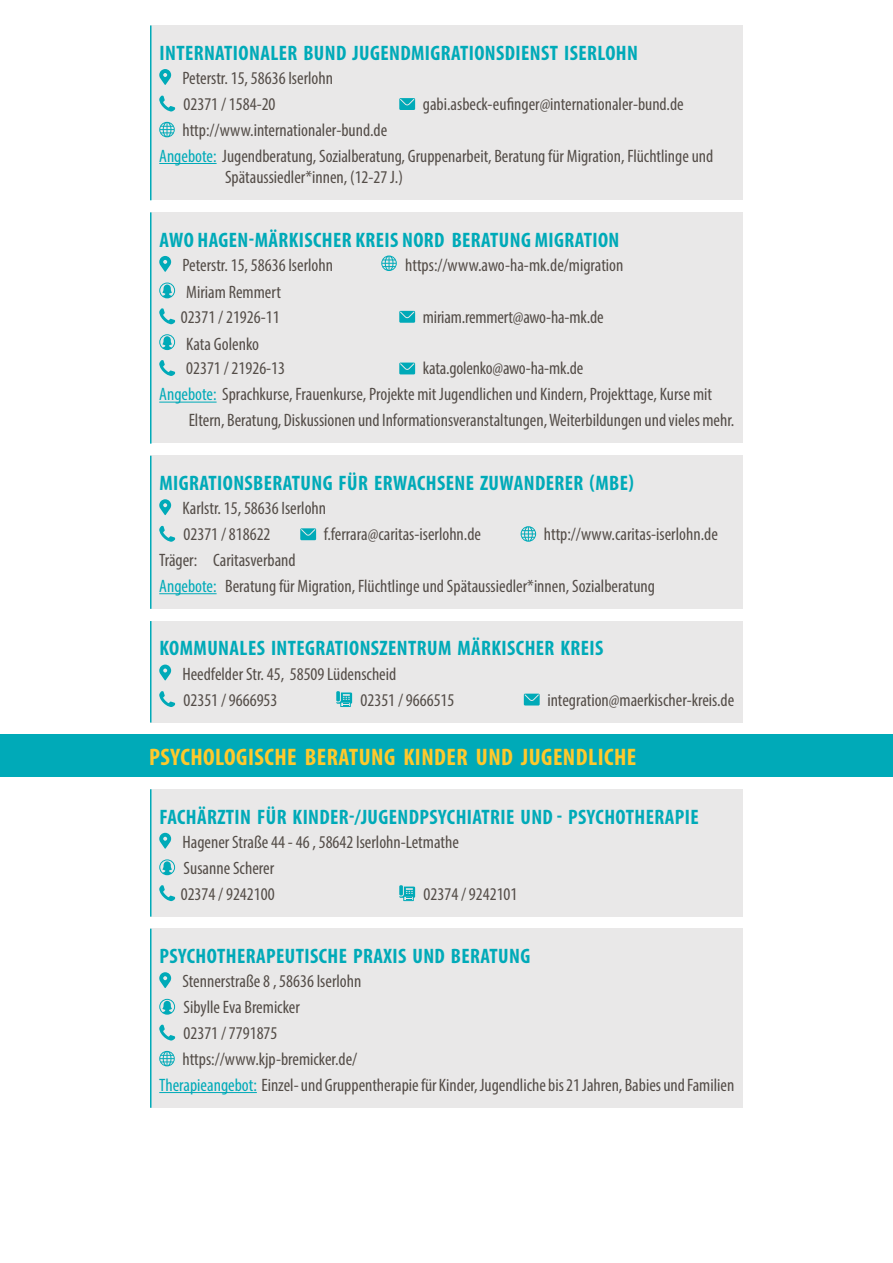
<style>
.page{position:relative;width:893px;height:1263px;background:#fff}
.page>*{position:absolute;margin:0;border:0;box-sizing:border-box;transform-origin:0 0}
.t1{font:700 condensed 24px "Myriad Pro";letter-spacing:.02em;color:#ffc92b}
.t2{font:700 condensed 21px "Myriad Pro";letter-spacing:.02em;color:#00aab8}
.t3{font:condensed 18px/25.8px "Myriad Pro";color:#544d48}
.s1{color:#00aab8}
</style>
<div class="page">
<div style="left:151px;top:26px;width:592px;height:174px;background:#e7e6e6"></div>
<hr style="left:159px;top:163px;width:58px;height:1px;background:#00aab8">
<svg style="left:159px;top:69px;width:12px;height:16px"></svg>
<svg style="left:159px;top:96px;width:16px;height:15px"></svg>
<svg style="left:399px;top:98px;width:16px;height:12px"></svg>
<svg style="left:159px;top:122px;width:16px;height:15px"></svg>
<hr style="left:150px;top:26px;width:2px;height:174px;background:#00aab8">
<div style="left:151px;top:212px;width:592px;height:231px;background:#e7e6e6"></div>
<hr style="left:159px;top:402px;width:58px;height:1px;background:#00aab8">
<svg style="left:159px;top:256px;width:12px;height:16px"></svg>
<svg style="left:381px;top:255px;width:16px;height:16px"></svg>
<svg style="left:159px;top:283px;width:16px;height:15px"></svg>
<svg style="left:159px;top:308px;width:16px;height:16px"></svg>
<svg style="left:399px;top:311px;width:16px;height:12px"></svg>
<svg style="left:159px;top:334px;width:16px;height:16px"></svg>
<svg style="left:159px;top:360px;width:16px;height:16px"></svg>
<svg style="left:399px;top:363px;width:16px;height:11px"></svg>
<hr style="left:150px;top:212px;width:2px;height:232px;background:#00aab8">
<div style="left:151px;top:456px;width:592px;height:153px;background:#e7e6e6"></div>
<hr style="left:159px;top:593px;width:58px;height:1px;background:#00aab8">
<svg style="left:159px;top:499px;width:12px;height:16px"></svg>
<svg style="left:159px;top:526px;width:16px;height:16px"></svg>
<svg style="left:300px;top:528px;width:16px;height:12px"></svg>
<svg style="left:521px;top:526px;width:15px;height:16px"></svg>
<hr style="left:150px;top:456px;width:2px;height:153px;background:#00aab8">
<div style="left:151px;top:621px;width:592px;height:101px;background:#e7e6e6"></div>
<svg style="left:159px;top:664px;width:12px;height:16px"></svg>
<svg style="left:159px;top:691px;width:16px;height:16px"></svg>
<svg style="left:336px;top:692px;width:16px;height:15px"></svg>
<svg style="left:336px;top:691px;width:4px;height:10px"></svg>
<svg style="left:524px;top:694px;width:16px;height:11px"></svg>
<hr style="left:150px;top:621px;width:2px;height:101px;background:#00aab8">
<div style="left:0;top:735px;width:893px;height:42px;background:#00aab8"></div>
<div style="left:151px;top:789px;width:592px;height:127px;background:#e7e6e6"></div>
<svg style="left:159px;top:833px;width:12px;height:16px"></svg>
<svg style="left:159px;top:859px;width:16px;height:16px"></svg>
<svg style="left:159px;top:885px;width:16px;height:16px"></svg>
<svg style="left:399px;top:886px;width:16px;height:15px"></svg>
<svg style="left:399px;top:885px;width:4px;height:10px"></svg>
<hr style="left:150px;top:789px;width:2px;height:127px;background:#00aab8">
<div style="left:151px;top:929px;width:592px;height:179px;background:#e7e6e6"></div>
<hr style="left:159px;top:1092px;width:98px;height:1px;background:#00aab8">
<svg style="left:159px;top:972px;width:12px;height:16px"></svg>
<svg style="left:159px;top:999px;width:16px;height:16px"></svg>
<svg style="left:159px;top:1025px;width:16px;height:15px"></svg>
<svg style="left:159px;top:1051px;width:16px;height:15px"></svg>
<hr style="left:150px;top:929px;width:2px;height:179px;background:#00aab8">
<p class="t2" style="left:159px;top:40px;width:480px">INTERNATIONALER BUND JUGENDMIGRATIONSDIENST ISERLOHN</p>
<p class="t3" style="left:182px;top:65px;width:152px">Peterstr. 15, 58636 Iserlohn<br>02371 / 1584-20</p>
<p class="t3" style="left:423px;top:91px;width:262px">gabi.asbeck-eufinger@internationaler-bund.de</p>
<p class="t3" style="left:159px;top:117px;width:556px;text-indent:23px">http://www.internationaler-bund.de<br><span class="s1">Angebote:</span> Jugendberatung, Sozialberatung, Gruppenarbeit, Beratung für Migration, Flüchtlinge und</p>
<p class="t3" style="left:225px;top:164px;width:179px">Spätaussiedler*innen, (12-27 J.)</p>
<p class="t2" style="left:159px;top:227px;width:461px">AWO HAGEN-MÄRKISCHER KREIS NORD BERATUNG MIGRATION</p>
<p class="t3" style="left:182px;top:252px;width:152px">Peterstr. 15, 58636 Iserlohn</p>
<p class="t3" style="left:405px;top:252px;width:220px">https://www.awo-ha-mk.de/migration</p>
<p class="t3" style="left:181px;top:280px;width:102px;line-height:24.3px;text-align:center">Miriam Remmert<br>02371 / 21926-11</p>
<p class="t3" style="left:423px;top:304px;width:182px">miriam.remmert@awo-ha-mk.de</p>
<p class="t3" style="left:186px;top:332px;width:100px;line-height:24.3px">Kata Golenko<br>02371 / 21926-13</p>
<p class="t3" style="left:423px;top:355px;width:162px">kata.golenko@awo-ha-mk.de</p>
<p class="t3" style="left:159px;top:381px;width:554px"><span class="s1">Angebote:</span> Sprachkurse, Frauenkurse, Projekte mit Jugendlichen und Kindern, Projekttage, Kurse mit</p>
<p class="t3" style="left:189px;top:407px;width:547px">Eltern, Beratung, Diskussionen und Informationsveranstaltungen, Weiterbildungen und vieles mehr.</p>
<p class="t2" style="left:159px;top:470px;width:476px">MIGRATIONSBERATUNG FÜR ERWACHSENE ZUWANDERER (MBE)</p>
<p class="t3" style="left:182px;top:495px;width:145px">Karlstr. 15, 58636 Iserlohn<br>02371 / 818622</p>
<p class="t3" style="left:324px;top:521px;width:159px">f.ferrara@caritas-iserlohn.de</p>
<p class="t3" style="left:544px;top:521px;width:175px">http://www.caritas-iserlohn.de</p>
<p class="t3" style="left:159px;top:547px;width:497px">Träger: Caritasverband<br><span class="s1">Angebote:</span> Beratung für Migration, Flüchtlinge und Spätaussiedler*innen, Sozialberatung</p>
<p class="t2" style="left:159px;top:635px;width:445px">KOMMUNALES INTEGRATIONSZENTRUM MÄRKISCHER KREIS</p>
<p class="t3" style="left:182px;top:661px;width:215px">Heedfelder Str. 45, 58509 Lüdenscheid<br>02351 / 9666953</p>
<p class="t3" style="left:361px;top:686px;width:95px">02351 / 9666515</p>
<p class="t3" style="left:547px;top:686px;width:188px">integration@maerkischer-kreis.de</p>
<h1 class="t1" style="left:149px;top:742px;width:489px">PSYCHOLOGISCHE BERATUNG KINDER UND JUGENDLICHE</h1>
<p class="t2" style="left:159px;top:803px;width:541px">FACHÄRZTIN FÜR KINDER-/JUGENDPSYCHIATRIE UND - PSYCHOTHERAPIE</p>
<p class="t3" style="left:181px;top:829px;width:280px">Hagener Straße 44 - 46 , 58642 Iserlohn-Letmathe<br>Susanne Scherer<br>02374 / 9242100</p>
<p class="t3" style="left:424px;top:880px;width:95px">02374 / 9242101</p>
<p class="t2" style="left:159px;top:943px;width:372px">PSYCHOTHERAPEUTISCHE PRAXIS UND BERATUNG</p>
<p class="t3" style="left:182px;top:968px;width:180px">Stennerstraße 8 , 58636 Iserlohn</p>
<p class="t3" style="left:184px;top:994px;width:118px">Sibylle Eva Bremicker</p>
<p class="t3" style="left:184px;top:1020px;width:95px">02371 / 7791875</p>
<p class="t3" style="left:183px;top:1046px;width:176px">https://www.kjp-bremicker.de/</p>
<p class="t3" style="left:159px;top:1072px;width:577px"><span class="s1">Therapieangebot:</span> Einzel- und Gruppentherapie für Kinder, Jugendliche bis 21 Jahren, Babies und Familien</p>
</div>
